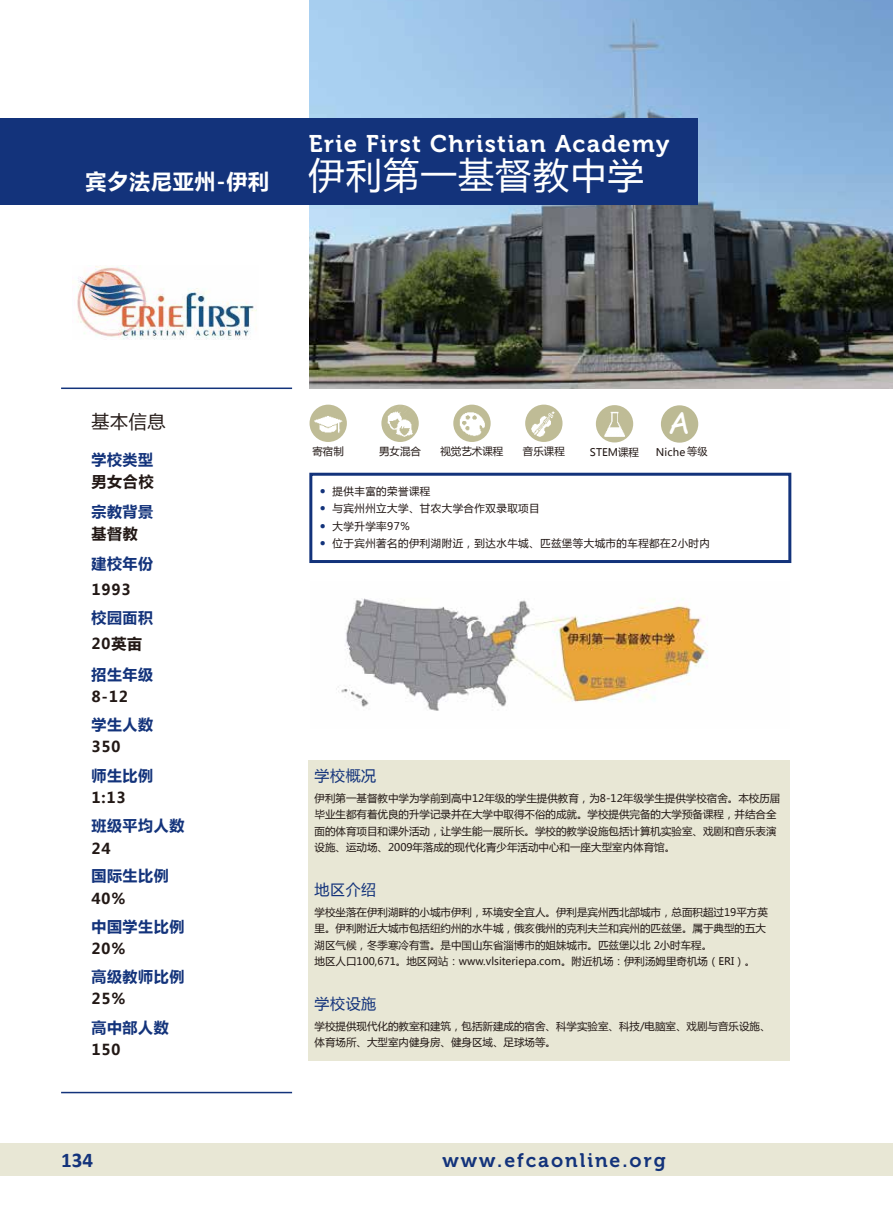
<style>
.page{position:relative;width:893px;height:1212px;background:#fff}
.page>*{position:absolute;margin:0;border:0;box-sizing:border-box;transform-origin:0 0}
.t1{font:36px "Microsoft Ya Hei";letter-spacing:.04em;color:#fff}
.t2{font:30.6px "Comic Sans MS";color:#fff}
.t3{font:24px "Museo 700";letter-spacing:.055em;color:#fff}
.t4{font:700 21px "Microsoft Ya Hei";letter-spacing:.04em;color:#fff}
.t5{font:700 21px "Calibri";color:#13337b}
.t6{font:19.5px "Museo 700";letter-spacing:.1em;color:#13337b}
.t7{font:18px "Microsoft Ya Hei";color:#221815}
.t8{font:700 15px "Microsoft Ya Hei";letter-spacing:.04em;color:#13337b}
.t9{font:700 15px "Microsoft Ya Hei";letter-spacing:.05em;color:#221815}
.t10{font:15px "Microsoft Ya Hei";letter-spacing:.04em;color:#13337b}
.t11{font:10.5px/16.5px "Microsoft Ya Hei";color:#221815}
.t12{font:10.5px "Microsoft Ya Hei";letter-spacing:.04em;color:#221815}
.s1{font-family:"Calibri";font-weight:700;font-size:12px;color:#13337b}
.s2{font-size:10.2px}
</style>
<div class="page">
<div style="left:309px;top:759px;width:481px;height:301px;background:#e8e7d5"></div>
<img style="left:309px;top:0;width:584px;height:389px">
<div style="left:0;top:118px;width:698px;height:87px;background:#13337b"></div>
<div style="left:0;top:1143px;width:893px;height:33px;background:#e8e7d5"></div>
<div style="left:309px;top:473px;width:482px;height:90px;border:3px solid #13337b"></div>
<hr style="left:61px;top:387px;width:231px;height:2px;background:#13337b">
<hr style="left:61px;top:1092px;width:231px;height:1px;background:#13337b">
<img style="left:310px;top:405px;width:37px;height:37px;border-radius:19px">
<img style="left:381px;top:405px;width:38px;height:37px;border-radius:19px">
<img style="left:453px;top:405px;width:38px;height:37px;border-radius:19px">
<img style="left:525px;top:405px;width:37px;height:37px;border-radius:19px">
<img style="left:596px;top:405px;width:37px;height:37px;border-radius:19px">
<div style="left:661px;top:405px;width:37px;height:38px;background:#bcba94;border-radius:50%"></div>
<img style="left:77px;top:265px;width:180px;height:75px">
<img style="left:336px;top:598px;width:372px;height:113px">
<h3 class="t4" style="left:86px;top:167px;width:185px">宾夕法尼亚州-伊利</h3>
<h3 class="t3" style="left:309px;top:130px;width:362px">Erie First Christian Academy</h3>
<h1 class="t1" style="left:309px;top:150px;width:337px">伊利第一基督教中学</h1>
<h3 class="t7" style="left:91px;top:410px;width:76px">基本信息</h3>
<h3 class="t8" style="left:91px;top:449px;width:63px">学校类型</h3>
<h3 class="t9" style="left:91px;top:471px;width:64px">男女合校</h3>
<h3 class="t8" style="left:91px;top:501px;width:63px">宗教背景</h3>
<h3 class="t9" style="left:91px;top:523px;width:48px">基督教</h3>
<h3 class="t8" style="left:91px;top:553px;width:63px">建校年份</h3>
<h3 class="t9" style="left:91px;top:579px;width:41px">1993</h3>
<h3 class="t8" style="left:91px;top:607px;width:63px">校园面积</h3>
<h3 class="t9" style="left:91px;top:633px;width:52px">20英亩</h3>
<h3 class="t8" style="left:91px;top:664px;width:63px">招生年级</h3>
<h3 class="t9" style="left:91px;top:686px;width:38px">8-12</h3>
<h3 class="t8" style="left:91px;top:714px;width:63px">学生人数</h3>
<h3 class="t9" style="left:91px;top:736px;width:31px">350</h3>
<h3 class="t8" style="left:91px;top:765px;width:63px">师生比例</h3>
<h3 class="t9" style="left:91px;top:787px;width:36px">1:13</h3>
<h3 class="t8" style="left:91px;top:815px;width:94px">班级平均人数</h3>
<h3 class="t9" style="left:91px;top:838px;width:21px">24</h3>
<h3 class="t8" style="left:91px;top:865px;width:79px">国际生比例</h3>
<h3 class="t9" style="left:91px;top:888px;width:35px">40%</h3>
<h3 class="t8" style="left:91px;top:916px;width:94px">中国学生比例</h3>
<h3 class="t9" style="left:91px;top:938px;width:35px">20%</h3>
<h3 class="t8" style="left:91px;top:966px;width:94px">高级教师比例</h3>
<h3 class="t9" style="left:91px;top:988px;width:35px">25%</h3>
<h3 class="t8" style="left:91px;top:1017px;width:79px">高中部人数</h3>
<h3 class="t9" style="left:91px;top:1039px;width:31px">150</h3>
<h3 class="t5" style="left:61px;top:1145px;width:33px">134</h3>
<p class="t11" style="left:312px;top:443px;width:33px">寄宿制</p>
<p class="t11" style="left:379px;top:443px;width:43px">男女混合</p>
<p class="t11" style="left:440px;top:443px;width:64px">视觉艺术课程</p>
<p class="t11" style="left:523px;top:443px;width:43px">音乐课程</p>
<p class="t12" style="left:320px;top:484px;width:112px"><span class="s1">•</span> 提供丰富的荣誉课程</p>
<p class="t12" style="left:320px;top:501px;width:221px"><span class="s1">•</span> 与宾州州立大学、甘农大学合作双录取项目</p>
<p class="t12" style="left:320px;top:519px;width:91px"><span class="s1">•</span> 大学升学率97%</p>
<h2 class="t2" style="left:668px;top:400px;width:24px">A</h2>
<p class="t11" style="left:590px;top:443px;width:51px">STEM课程</p>
<p class="t11" style="left:656px;top:444px;width:53px">Niche<span class="s2">等级</span></p>
<p class="t12" style="left:320px;top:536px;width:392px"><span class="s1">•</span> 位于宾州著名的伊利湖附近，到达水牛城、匹兹堡等大城市的车程都在2小时内</p>
<h3 class="t10" style="left:314px;top:765px;width:63px">学校概况</h3>
<p class="t11" style="left:314px;top:789px;width:467px">伊利第一基督教中学为学前到高中12年级的学生提供教育，为8-12年级学生提供学校宿舍。本校历届毕业生都有着优良的升学记录并在大学中取得不俗的成就。学校提供完备的大学预备课程，并结合全面的体育项目和课外活动，让学生能一展所长。学校的教学设施包括计算机实验室、戏剧和音乐表演设施、运动场、2009年落成的现代化青少年活动中心和一座大型室内体育馆。</p>
<h3 class="t10" style="left:314px;top:879px;width:63px">地区介绍</h3>
<p class="t11" style="left:314px;top:903px;width:455px">学校坐落在伊利湖畔的小城市伊利，环境安全宜人。伊利是宾州西北部城市，总面积超过19平方英里。伊利附近大城市包括纽约州的水牛城，俄亥俄州的克利夫兰和宾州的匹兹堡。属于典型的五大湖区气候，冬季寒冷有雪。是中国山东省淄博市的姐妹城市。匹兹堡以北 2小时车程。<br>地区人口100,671。地区网站：www.vlsiteriepa.com。附近机场：伊利汤姆里奇机场（ERI）。</p>
<h3 class="t10" style="left:314px;top:993px;width:63px">学校设施</h3>
<p class="t11" style="left:314px;top:1017px;width:457px">学校提供现代化的教室和建筑，包括新建成的宿舍、科学实验室、科技/电脑室、戏剧与音乐设施、体育场所、大型室内健身房、健身区域、足球场等。</p>
<h3 class="t6" style="left:443px;top:1149px;width:225px">www.efcaonline.org</h3>
</div>
